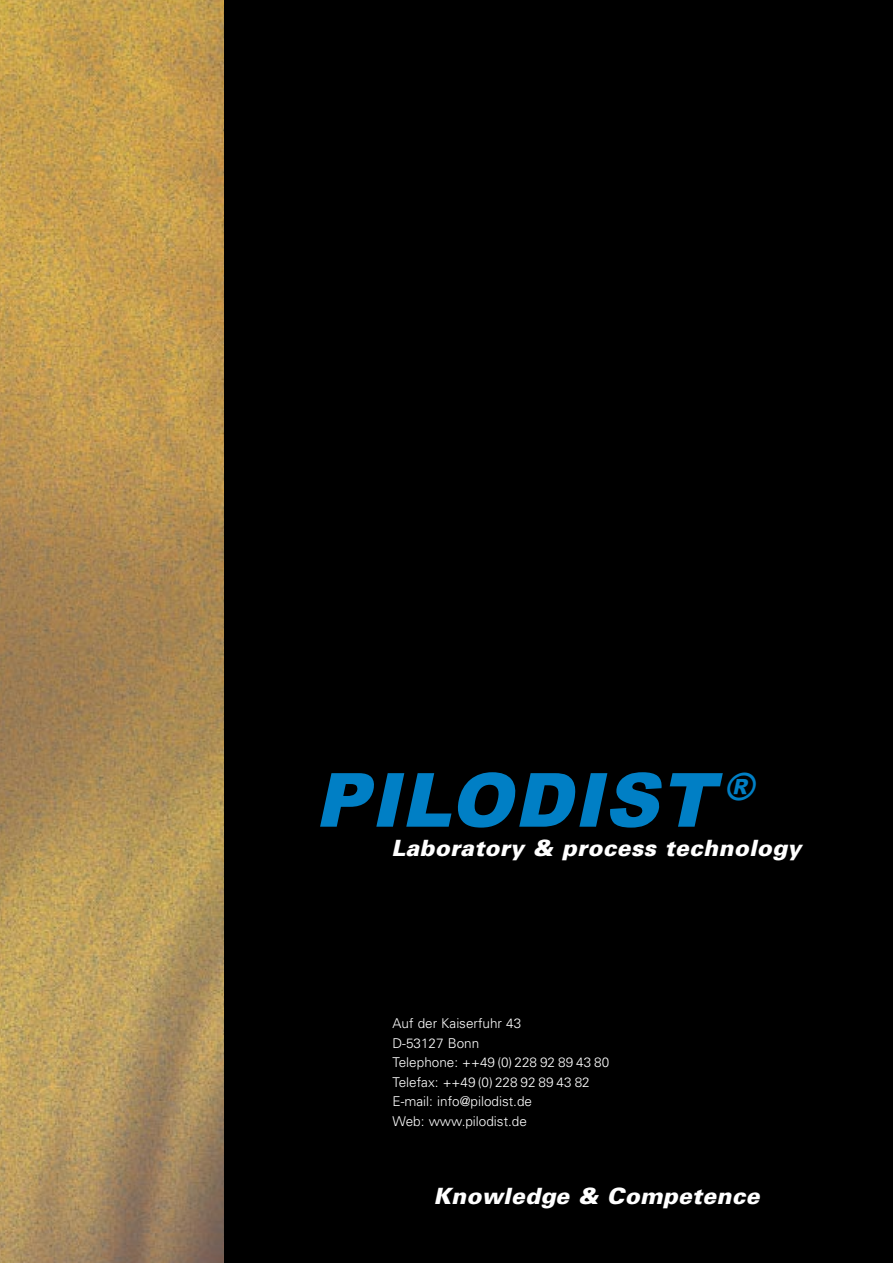
<style>
.page{position:relative;width:893px;height:1263px;background:#fff}
.page>*{position:absolute;margin:0;border:0;box-sizing:border-box;transform-origin:0 0}
.t1{font:italic 900 74.85px "Arial";color:#007fc5}
.t2{font:italic 900 22.5px "Univers";letter-spacing:.015em;color:#fff}
.t3{font:300 13.5px/19.5px "Univers";color:#fff}
</style>
<div class="page">
<div style="left:223px;top:0;width:669px;height:1263px;background:#000"></div>
<img style="left:0;top:0;width:223px;height:1263px">
<h1 class="t1" style="left:315px;top:744px;width:449px">PILODIST<sup>Æ</sup></h1>
<h2 class="t2" style="left:391px;top:839px;width:411px">Laboratory &amp; process technology</h2>
<p class="t3" style="left:392px;top:1015px;width:218px">Auf der Kaiserfuhr 43<br>D-53127 Bonn<br>Telephone: ++49 (0) 228 92 89 43 80<br>Telefax: ++49 (0) 228 92 89 43 82<br>E-mail: info@pilodist.de<br>Web: www.pilodist.de</p>
<h2 class="t2" style="left:433px;top:1188px;width:327px">Knowledge &amp; Competence</h2>
</div>
